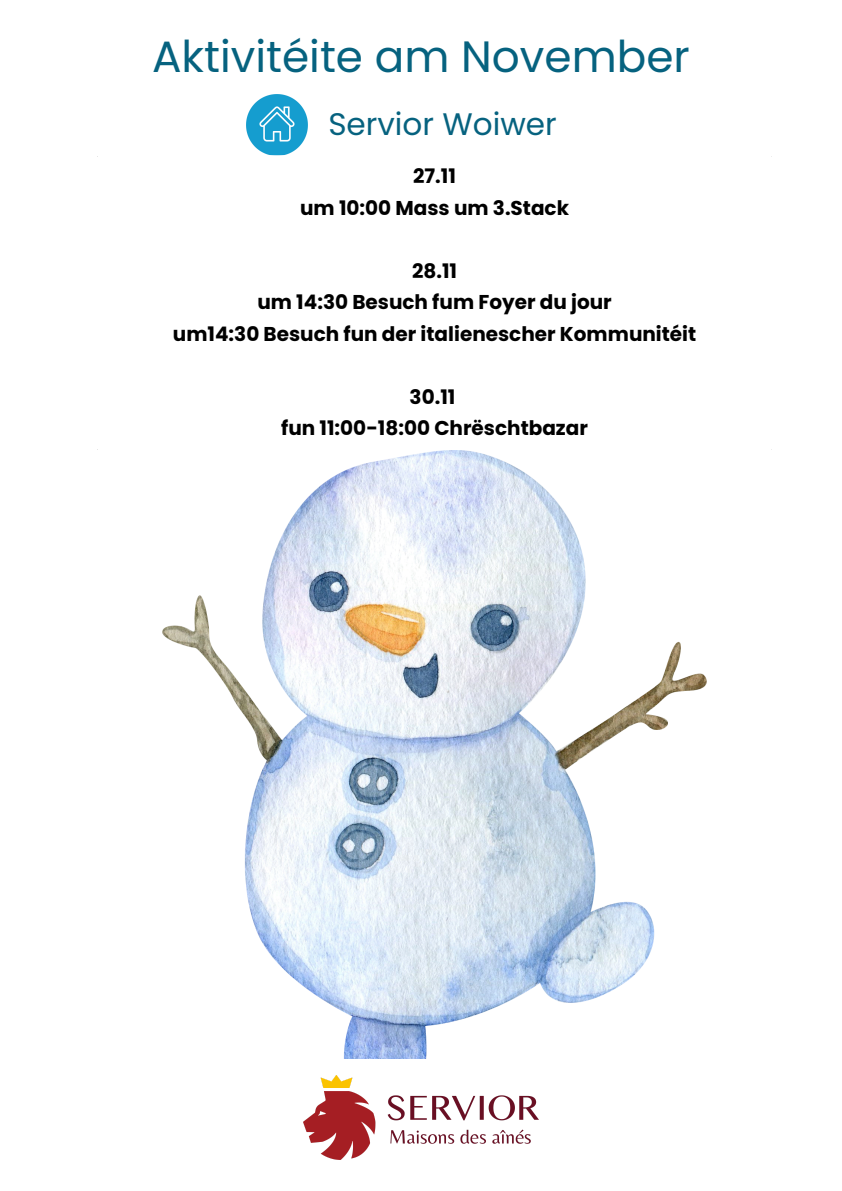
<style>
.page{position:relative;width:842px;height:1191px;background:#fff}
.page>*{position:absolute;margin:0;border:0;box-sizing:border-box;transform-origin:0 0}
.t1{font:43.8px "Poppins";color:#06627f}
.t2{font:31.1px "Poppins";color:#06627f}
.t3{font:700 20px "Poppins";color:#000}
</style>
<div class="page">
<img style="left:246px;top:94px;width:61px;height:61px">
<img style="left:304px;top:1075px;width:235px;height:83px">
<img style="left:163px;top:451px;width:544px;height:606px">
<p class="t1" style="left:152px;top:26px;width:539px">Aktivitéite am November</p>
<p class="t2" style="left:328px;top:103px;width:230px">Servior Woiwer</p>
<p class="t3" style="left:413px;top:162px;width:44px">27.11</p>
<p class="t3" style="left:300px;top:193px;width:270px">um 10:00 Mass um 3.Stack</p>
<p class="t3" style="left:412px;top:256px;width:47px">28.11</p>
<p class="t3" style="left:257px;top:288px;width:356px">um 14:30 Besuch fum Foyer du jour</p>
<p class="t3" style="left:173px;top:319px;width:525px">um14:30 Besuch fun der italienescher Kommunitéit</p>
<p class="t3" style="left:410px;top:382px;width:47px">30.11</p>
<p class="t3" style="left:281px;top:414px;width:308px">fun 11:00-18:00 Chrëschtbazar</p>
</div>
